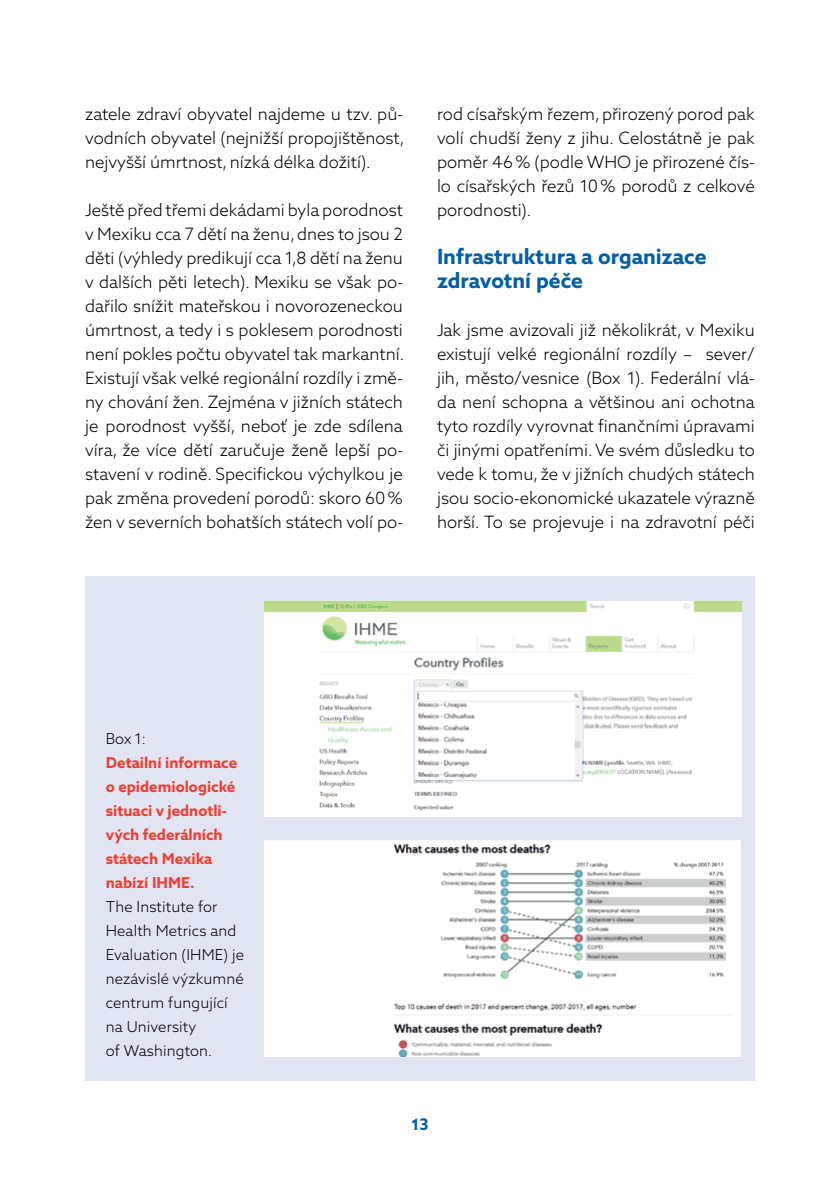
<style>
.page{position:relative;width:840px;height:1191px;background:#fff}
.page>*{position:absolute;margin:0;border:0;box-sizing:border-box;transform-origin:0 0}
.t1{font:700 21px/24px "Azo Sans 2";color:#005fa8}
.t2{font:300 17px/24px "Azo Sans 2";color:#000;text-align:justify}
.t3{font:700 16px "Azo Sans 2";color:#005fa8}
.t4{font:300 15px/24px "Azo Sans 2";letter-spacing:.01em;color:#000}
.t5{font:700 15px/24px "Azo Sans 2";color:#ef3e33}
</style>
<div class="page">
<div style="left:85px;top:576px;width:669px;height:504px;background:#e1e5f2"></div>
<img style="left:264px;top:602px;width:476px;height:214px">
<img style="left:264px;top:840px;width:476px;height:216px">
<p class="t2" style="left:85px;top:102px;width:320px">zatele zdraví obyvatel najdeme u tzv. pů&shy;vodních obyvatel (nejnižší propojištěnost, nejvyšší úmrtnost, nízká délka dožití).</p>
<p class="t2" style="left:85px;top:198px;width:320px">Ještě před třemi dekádami byla porodnost v Mexiku cca 7 dětí na ženu, dnes to jsou 2 děti (výhledy predikují cca 1,8 dětí na ženu v dalších pěti letech). Mexiku se však po&shy;dařilo snížit mateřskou i novorozeneckou úmrtnost, a tedy i s poklesem porodnosti není pokles počtu obyvatel tak markantní.<br>Existují však velké regionální rozdíly i změ&shy;ny chování žen. Zejména v jižních státech je porodnost vyšší, neboť je zde sdílena víra, že více dětí zaručuje ženě lepší po&shy;stavení v rodině. Specifickou výchylkou je pak změna provedení porodů: skoro 60% žen v severních bohatších státech volí po-</p>
<p class="t2" style="left:437px;top:102px;width:319px">rod císařským řezem, přirozený porod pak volí chudší ženy z jihu. Celostátně je pak poměr 46% (podle WHO je přirozené čís&shy;lo císařských řezů 10% porodů z celkové porodnosti).</p>
<p class="t1" style="left:437px;top:245px;width:271px">Infrastruktura a organizace zdravotní péče</p>
<p class="t2" style="left:437px;top:318px;width:319px">Jak jsme avizovali již několikrát, v Mexiku existují velké regionální rozdíly – sever/ jih, město/vesnice (Box 1). Federální vlá&shy;da není schopna a většinou ani ochotna tyto rozdíly vyrovnat finančními úpravami či jinými opatřeními. Ve svém důsledku to vede k tomu, že v jižních chudých státech jsou socio-ekonomické ukazatele výrazně horší. To se projevuje i na zdravotní péči</p>
<p class="t4" style="left:106px;top:727px;width:41px">Box 1:</p>
<p class="t5" style="left:106px;top:751px;width:133px">Detailní informace o epidemiologické situaci v jednotli&shy;vých federálních státech Mexika nabízí IHME.</p>
<p class="t4" style="left:106px;top:895px;width:139px">The Institute for<br>Health Metrics and<br>Evaluation (IHME) je nezávislé výzkumné centrum fungující na University<br>of Washington.</p>
<p class="t3" style="left:411px;top:1114px;width:19px">13</p>
</div>
